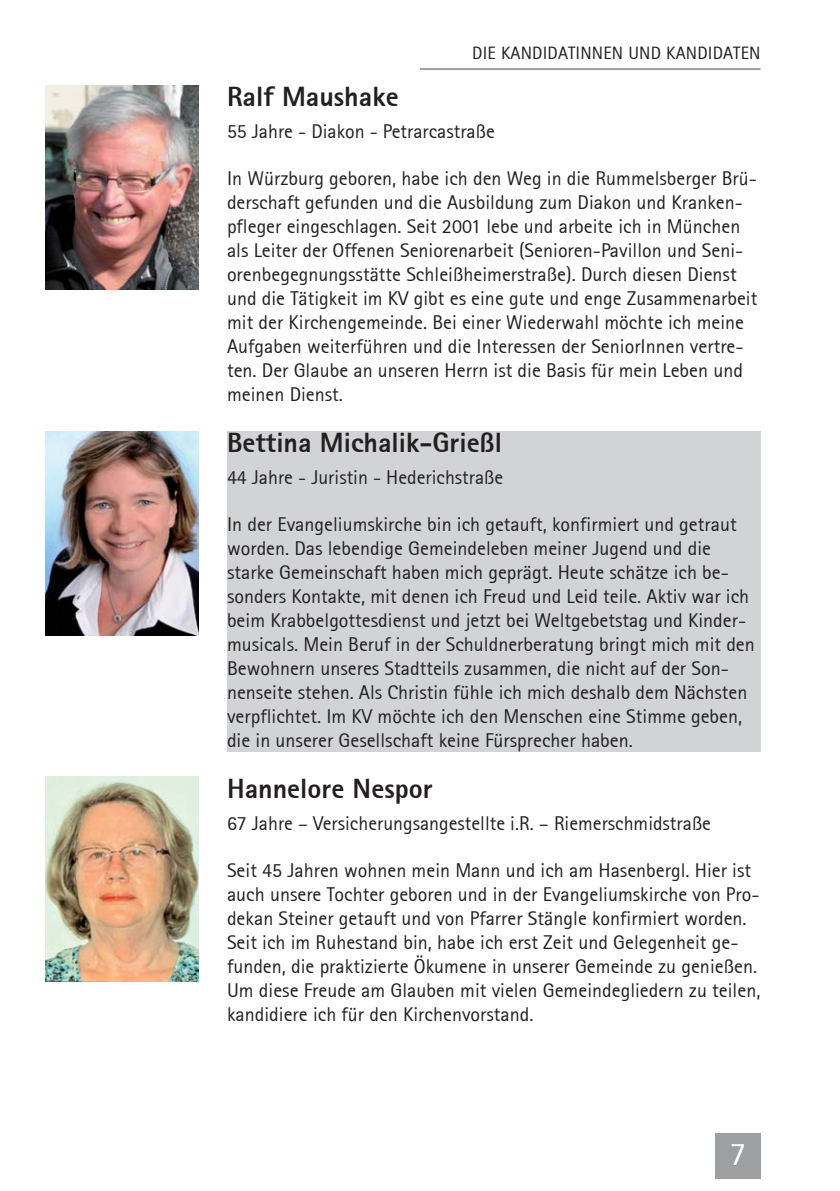
<style>
.page{position:relative;width:840px;height:1191px;background:#fff}
.page>*{position:absolute;margin:0;border:0;box-sizing:border-box;transform-origin:0 0}
.t1{font:32.4px "Rotis Sans Serif 55";color:#fff}
.t2{font:28px "Rotis Sans Serif Extra Bold 75";color:#231f20}
.t3{font:20px/24px "Rotis Sans Serif 55";color:#231f20}
.t4{font:18px "Rotis Sans Serif 55";letter-spacing:.01em;color:#231f20}
</style>
<div class="page">
<div style="left:227px;top:431px;width:533px;height:320px;background:#d1d3d4"></div>
<hr style="left:420px;top:68px;width:340px;height:2px;background:#9d9fa1">
<div style="left:714px;top:1132px;width:46px;height:46px;background:#9d9fa1"></div>
<img style="left:45px;top:85px;width:153px;height:205px">
<img style="left:45px;top:431px;width:153px;height:204px">
<img style="left:45px;top:777px;width:153px;height:204px">
<p class="t4" style="left:472px;top:45px;width:289px">DIE KANDIDATINNEN UND KANDIDATEN</p>
<h2 class="t2" style="left:227px;top:86px;width:173px">Ralf Maushake</h2>
<p class="t3" style="left:227px;top:121px;width:269px">55 Jahre - Diakon - Petrarcastraße</p>
<p class="t3" style="left:227px;top:168px;width:531px">In Würzburg geboren, habe ich den Weg in die Rummelsberger Brü&shy;derschaft gefunden und die Ausbildung zum Diakon und Kranken&shy;pfleger eingeschlagen. Seit 2001 lebe und arbeite ich in München als Leiter der Offenen Seniorenarbeit (Senioren-Pavillon und Seni&shy;orenbegegnungsstätte Schleißheimerstraße). Durch diesen Dienst und die Tätigkeit im KV gibt es eine gute und enge Zusammenarbeit mit der Kirchengemeinde. Bei einer Wiederwahl möchte ich meine Aufgaben weiterführen und die Interessen der SeniorInnen vertre&shy;ten. Der Glaube an unseren Herrn ist die Basis für mein Leben und meinen Dienst.</p>
<h2 class="t2" style="left:227px;top:432px;width:276px">Bettina Michalik-Grießl</h2>
<p class="t3" style="left:227px;top:467px;width:278px">44 Jahre - Juristin - Hederichstraße</p>
<p class="t3" style="left:227px;top:514px;width:529px">In der Evangeliumskirche bin ich getauft, konfirmiert und getraut worden. Das lebendige Gemeindeleben meiner Jugend und die starke Gemeinschaft haben mich geprägt. Heute schätze ich be&shy;sonders Kontakte, mit denen ich Freud und Leid teile. Aktiv war ich beim Krabbelgottesdienst und jetzt bei Weltgebetstag und Kinder&shy;musicals. Mein Beruf in der Schuldnerberatung bringt mich mit den Bewohnern unseres Stadtteils zusammen, die nicht auf der Son&shy;nenseite stehen. Als Christin fühle ich mich deshalb dem Nächsten verpflichtet. Im KV möchte ich den Menschen eine Stimme geben, die in unserer Gesellschaft keine Fürsprecher haben.</p>
<h2 class="t2" style="left:227px;top:778px;width:207px">Hannelore Nespor</h2>
<p class="t3" style="left:227px;top:813px;width:485px">67 Jahre – Versicherungsangestellte i.R. – Riemerschmidstraße</p>
<p class="t3" style="left:227px;top:860px;width:534px">Seit 45 Jahren wohnen mein Mann und ich am Hasenbergl. Hier ist auch unsere Tochter geboren und in der Evangeliumskirche von Pro&shy;dekan Steiner getauft und von Pfarrer Stängle konfirmiert worden.<br>Seit ich im Ruhestand bin, habe ich erst Zeit und Gelegenheit ge&shy;funden, die praktizierte Ökumene in unserer Gemeinde zu genießen.<br>Um diese Freude am Glauben mit vielen Gemeindegliedern zu teilen, kandidiere ich für den Kirchenvorstand.</p>
<h1 class="t1" style="left:729px;top:1140px;width:18px">7</h1>
</div>
